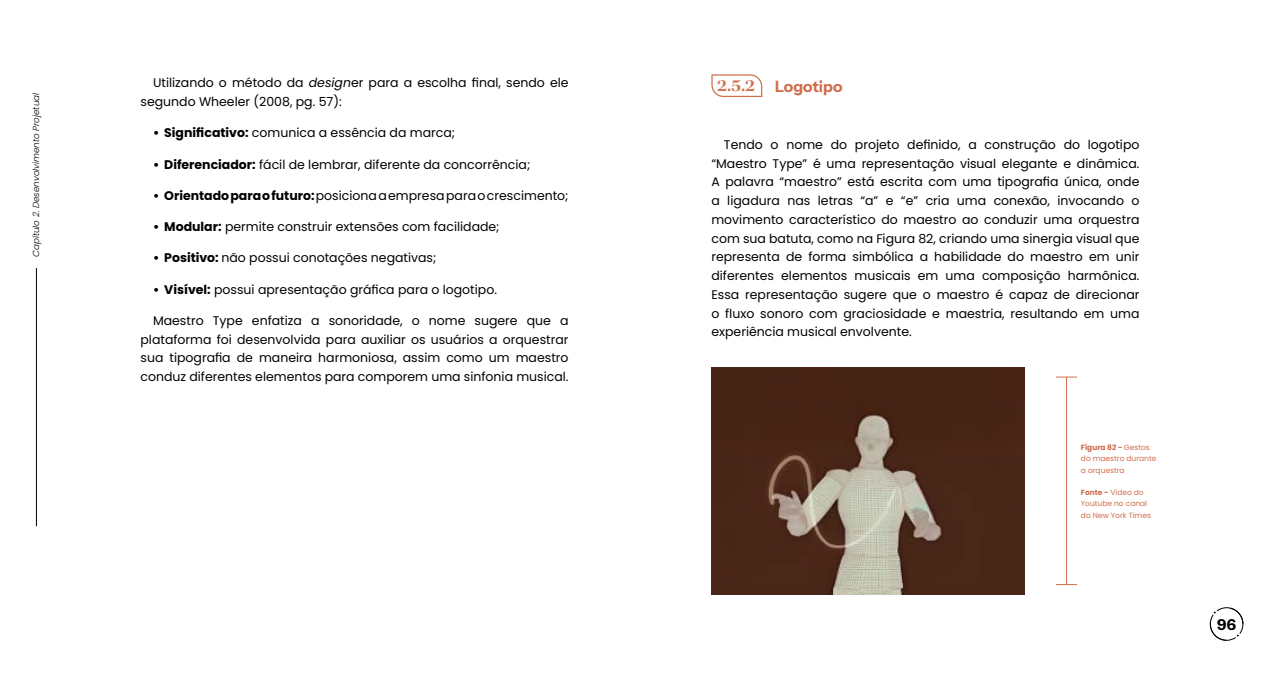
<style>
.page{position:relative;width:1280px;height:675px;background:#fff}
.page>*{position:absolute;margin:0;border:0;box-sizing:border-box;transform-origin:0 0}
.t1{font:700 15.62px "Instrument Sans";color:#d06d4d}
.t2{font:700 15px "Instrument Sans";color:#000}
.t3{font:12.5px/18.8px "Poppins";color:#000;text-align:justify}
.t4{font:italic 300 8.75px "Poppins";color:#000}
.t5{font:7.5px/11.3px "Poppins";color:#d06d4d}
.s1{font-style:italic}
.s2{font-weight:700}
.s3{font-family:"Kepler Std Semibold Ext Subh";font-weight:400;font-size:16.88px}
</style>
<div class="page">
<svg style="left:1210px;top:607px;width:33px;height:34px"></svg>
<svg style="left:711px;top:74px;width:51px;height:23px"></svg>
<img style="left:711px;top:368px;width:313px;height:226px">
<hr style="left:1066px;top:377px;width:1px;height:208px;background:#d06d4d">
<svg style="left:1056px;top:377px;width:21px;height:1px"></svg>
<svg style="left:1056px;top:584px;width:21px;height:1px"></svg>
<hr style="left:36px;top:268px;width:1px;height:258px;background:#000">
<p class="t4" style="left:31px;top:257px;width:165px;rotate:-90deg">Capítulo 2. Desenvolvimento Projetual</p>
<p class="t3" style="left:141px;top:74px;width:430px;text-indent:12px">Utilizando o método da <span class="s1">design</span>er para a escolha final, sendo ele segundo Wheeler (2008, pg. 57):</p>
<p class="t3" style="left:153px;top:124px;width:304px"><span class="s2">• Significativo:</span> comunica a essência da marca;</p>
<p class="t3" style="left:153px;top:155px;width:379px"><span class="s2">• Diferenciador:</span> fácil de lembrar, diferente da concorrência;</p>
<p class="t3" style="left:153px;top:186px;width:417px"><span class="s2">• Orientado para o futuro:</span> posiciona a empresa para o crescimento;</p>
<p class="t3" style="left:153px;top:218px;width:348px"><span class="s2">• Modular:</span> permite construir extensões com facilidade;</p>
<p class="t3" style="left:153px;top:249px;width:285px"><span class="s2">• Positivo:</span> não possui conotações negativas;</p>
<p class="t3" style="left:153px;top:280px;width:346px"><span class="s2">• Visível:</span> possui apresentação gráfica para o logotipo.</p>
<p class="t3" style="left:141px;top:311px;width:430px;text-indent:12px">Maestro Type enfatiza a sonoridade, o nome sugere que a plataforma foi desenvolvida para auxiliar os usuários a orquestrar sua tipografia de maneira harmoniosa, assim como um maestro conduz diferentes elementos para comporem uma sinfonia musical.</p>
<p class="t1" style="left:717px;top:76px;width:127px"><span class="s3">2.5.2</span> Logotipo</p>
<p class="t3" style="left:711px;top:135px;width:430px;text-indent:12px">Tendo o nome do projeto definido, a construção do logotipo “Maestro Type” é uma representação visual elegante e dinâmica.<br>A palavra “maestro” está escrita com uma tipografia única, onde a ligadura nas letras “a” e “e” cria uma conexão, invocando o movimento característico do maestro ao conduzir uma orquestra com sua batuta, como na Figura 82, criando uma sinergia visual que representa de forma simbólica a habilidade do maestro em unir diferentes elementos musicais em uma composição harmônica.<br>Essa representação sugere que o maestro é capaz de direcionar o fluxo sonoro com graciosidade e maestria, resultando em uma experiência musical envolvente.</p>
<p class="t5" style="left:1081px;top:442px;width:77px"><span class="s2">Figura 82 -</span> Gestos do maestro durante a orquestra</p>
<p class="t5" style="left:1081px;top:487px;width:71px"><span class="s2">Fonte -</span> Vídeo do<br>Youtube no canal do New York Times</p>
<p class="t2" style="left:1217px;top:615px;width:20px">96</p>
</div>
